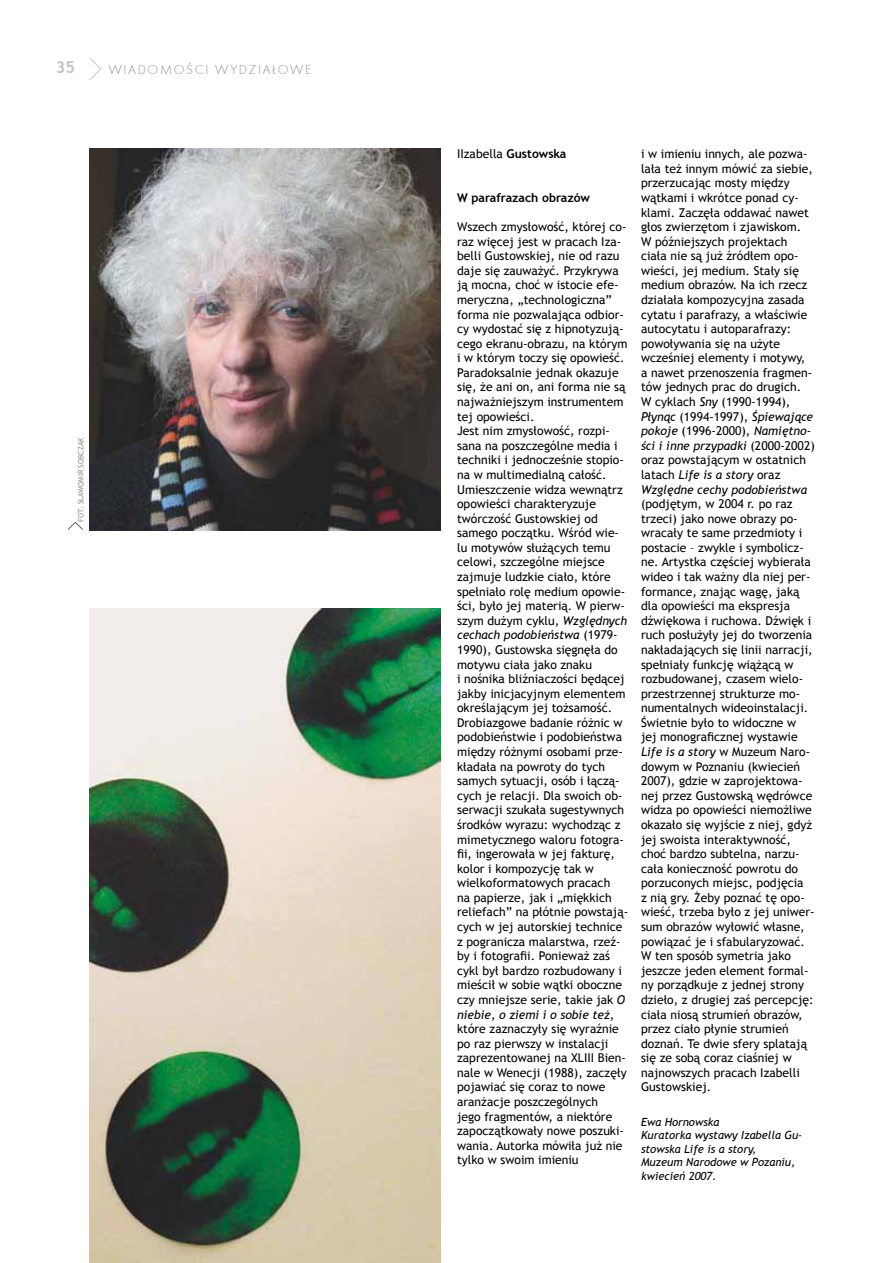
<style>
.page{position:relative;width:893px;height:1263px;background:#fff}
.page>*{position:absolute;margin:0;border:0;box-sizing:border-box;transform-origin:0 0}
.t1{font:700 16.5px "Trebuchet MS";color:#c2c3c4}
.t2{font:13.5px "Futura TEE Ligh";letter-spacing:.12em;color:#929395}
.t3{font:12.15px/14.5px "Trebuchet MS";color:#000}
.t4{font:700 12.15px "Trebuchet MS";color:#000}
.t5{font:italic 11.25px/13.5px "Trebuchet MS";color:#000}
.t6{font:7.5px "Trebuchet MS";color:#929395}
.s1{font-weight:700}
.s2{font-style:italic}
</style>
<div class="page">
<svg style="left:89px;top:58px;width:12px;height:22px"></svg>
<svg style="left:68px;top:522px;width:15px;height:8px"></svg>
<img style="left:89px;top:149px;width:351px;height:381px">
<img style="left:89px;top:609px;width:351px;height:654px">
<h1 class="t1" style="left:56px;top:57px;width:21px">35</h1>
<p class="t2" style="left:109px;top:61px;width:204px">WIADOMOŚCI WYDZIAŁOWE</p>
<p class="t6" style="left:77px;top:521px;width:85px;rotate:-90deg">fot. sławomir sobczak</p>
<p class="t3" style="left:457px;top:147px;width:111px">IIzabella <span class="s1">Gustowska</span></p>
<p class="t4" style="left:457px;top:190px;width:135px">W parafrazach obrazów</p>
<p class="t3" style="left:457px;top:220px;width:173px">Wszech zmysłowość, której co&shy;raz więcej jest w pracach Iza&shy;belli Gustowskiej, nie od razu daje się zauważyć. Przykrywa ją mocna, choć w istocie efe&shy;meryczna, „technologiczna” forma nie pozwalająca odbior&shy;cy wydostać się z hipnotyzują&shy;cego ekranu-obrazu, na którym i w którym toczy się opowieść.<br>Paradoksalnie jednak okazuje się, że ani on, ani forma nie są najważniejszym instrumentem tej opowieści.<br>Jest nim zmysłowość, rozpi&shy;sana na poszczególne media i techniki i jednocześnie stopio&shy;na w multimedialną całość.<br>Umieszczenie widza wewnątrz opowieści charakteryzuje twórczość Gustowskiej od samego początku. Wśród wie&shy;lu motywów służących temu celowi, szczególne miejsce zajmuje ludzkie ciało, które spełniało rolę medium opowie&shy;ści, było jej materią. W pierw&shy;szym dużym cyklu, <span class="s2">Względnych cechach podobieństwa</span> (1979-<br>1990), Gustowska sięgnęła do motywu ciała jako znaku<br>i nośnika bliźniaczości będącej jakby inicjacyjnym elementem określającym jej tożsamość.<br>Drobiazgowe badanie różnic w podobieństwie i podobieństwa między różnymi osobami prze&shy;kładała na powroty do tych samych sytuacji, osób i łączą&shy;cych je relacji. Dla swoich ob&shy;serwacji szukała sugestywnych środków wyrazu: wychodząc z mimetycznego waloru fotogra&shy;fii, ingerowała w jej fakturę, kolor i kompozycję tak w wielkoformatowych pracach<br>na papierze, jak i „miękkich reliefach” na płótnie powstają&shy;cych w jej autorskiej technice z pogranicza malarstwa, rzeź&shy;by i fotografii. Ponieważ zaś cykl był bardzo rozbudowany i mieścił w sobie wątki oboczne czy mniejsze serie, takie jak <span class="s2">O niebie, o ziemi i o sobie też</span>, które zaznaczyły się wyraźnie po raz pierwszy w instalacji zaprezentowanej na XLIII Bien&shy;nale w Wenecji (1988), zaczęły pojawiać się coraz to nowe aranżacje poszczególnych<br>jego fragmentów, a niektóre zapoczątkowały nowe poszuki&shy;wania. Autorka mówiła już nie tylko w swoim imieniu</p>
<p class="t3" style="left:641px;top:147px;width:175px">i w imieniu innych, ale pozwa&shy;lała też innym mówić za siebie, przerzucając mosty między wątkami i wkrótce ponad cy&shy;klami. Zaczęła oddawać nawet głos zwierzętom i zjawiskom.<br>W późniejszych projektach ciała nie są już źródłem opo&shy;wieści, jej medium. Stały się medium obrazów. Na ich rzecz działała kompozycyjna zasada cytatu i parafrazy, a właściwie autocytatu i autoparafrazy: powoływania się na użyte wcześniej elementy i motywy, a nawet przenoszenia fragmen&shy;tów jednych prac do drugich.<br>W cyklach <span class="s2">Sny</span> (1990-1994),<br><span class="s2">Płynąc</span> (1994-1997), <span class="s2">Śpiewające pokoje</span> (1996-2000), <span class="s2">Namiętno&shy;ści i inne przypadki</span> (2000-2002) oraz powstającym w ostatnich latach <span class="s2">Life is a story</span> oraz<br><span class="s2">Względne cechy podobieństwa</span></p>
<p class="t3" style="left:641px;top:497px;width:175px">(podjętym, w 2004 r. po raz trzeci) jako nowe obrazy po&shy;wracały te same przedmioty i postacie – zwykle i symbolicz&shy;ne. Artystka częściej wybierała wideo i tak ważny dla niej per&shy;formance, znając wagę, jaką dla opowieści ma ekspresja dźwiękowa i ruchowa. Dźwięk i ruch posłużyły jej do tworzenia nakładających się linii narracji, spełniały funkcję wiążącą w rozbudowanej, czasem wielo&shy;przestrzennej strukturze mo&shy;numentalnych wideoinstalacji.<br>Świetnie było to widoczne w jej monograficznej wystawie<br><span class="s2">Life is a story</span> w Muzeum Naro&shy;dowym w Poznaniu (kwiecień<br>2007), gdzie w zaprojektowa&shy;nej przez Gustowską wędrówce widza po opowieści niemożliwe okazało się wyjście z niej, gdyż jej swoista interaktywność, choć bardzo subtelna, narzu&shy;cała konieczność powrotu do porzuconych miejsc, podjęcia<br>z nią gry. Żeby poznać tę opo&shy;wieść, trzeba było z jej uniwer&shy;sum obrazów wyłowić własne, powiązać je i sfabularyzować.<br>W ten sposób symetria jako jeszcze jeden element formal&shy;ny porządkuje z jednej strony dzieło, z drugiej zaś percepcję: ciała niosą strumień obrazów, przez ciało płynie strumień doznań. Te dwie sfery splatają się ze sobą coraz ciaśniej w najnowszych pracach Izabelli<br>Gustowskiej.</p>
<p class="t5" style="left:641px;top:1115px;width:163px">Ewa Hornowska<br>Kuratorka wystawy Izabella Gu&shy;stowska Life is a story,<br>Muzeum Narodowe w Pozaniu, kwiecień 2007.</p>
</div>
